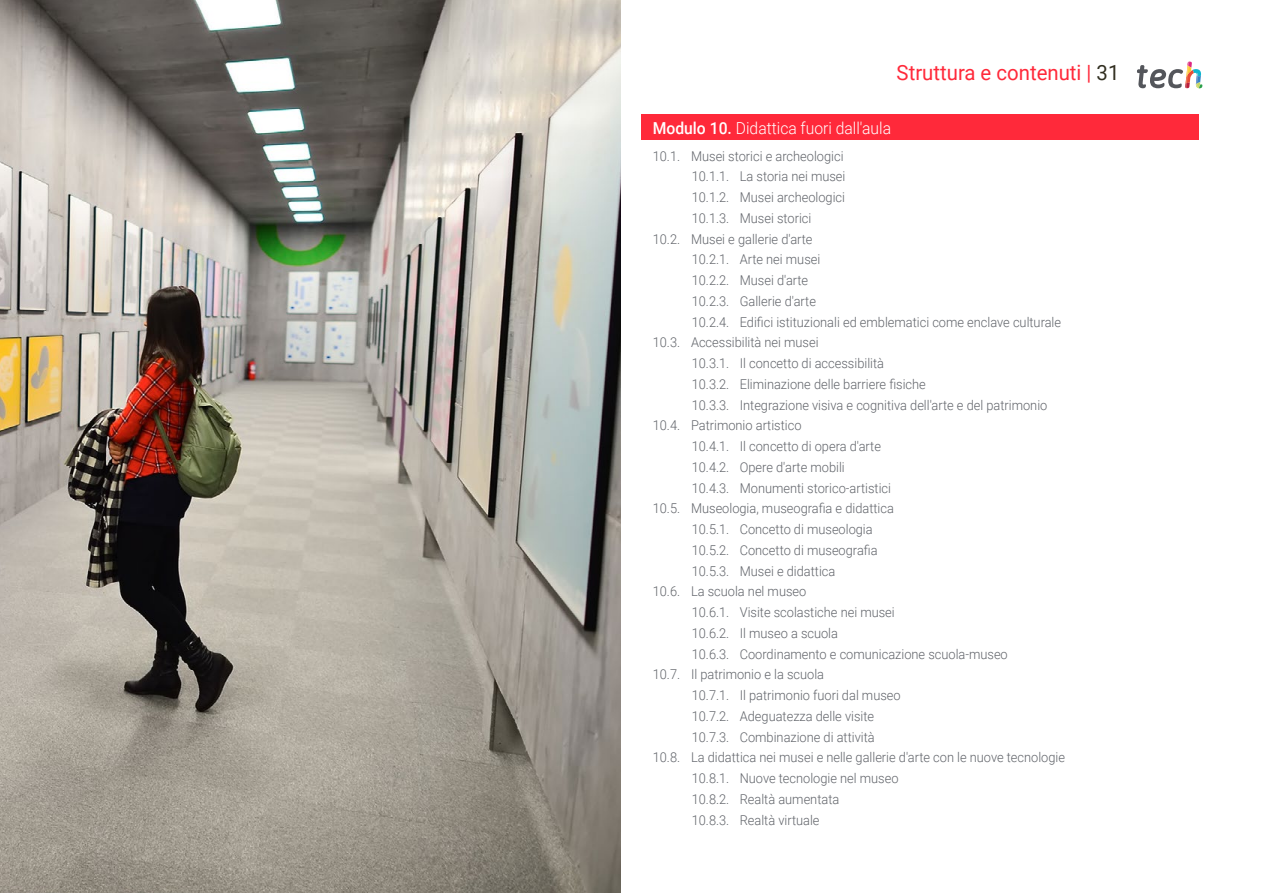
<style>
.page{position:relative;width:1263px;height:893px;background:#fff}
.page>*{position:absolute;margin:0;border:0;box-sizing:border-box;transform-origin:0 0}
.t1{font:21px "Roboto";color:#ff293a}
.t2{font:300 16.5px "Roboto";color:#fff;scale:.95 1}
.t3{font:300 13.5px "Roboto";color:#61646a;scale:.95 1}
.s1{color:#312e20}
.s2{font-weight:500}
</style>
<div class="page">
<img style="left:0;top:0;width:621px;height:893px">
<div style="left:642px;top:115px;width:557px;height:25px;background:#ff293a"></div>
<svg style="left:1137px;top:62px;width:65px;height:27px"></svg>
<h1 class="t1" style="left:897px;top:57px;width:224px">Struttura e contenuti | <span class="s1">31</span></h1>
<p class="t2" style="left:653px;top:116px;width:252px"><span class="s2">Modulo 10.</span> Didattica fuori dall'aula</p>
<p class="t3" style="left:653px;top:146px;width:202px">10.1. Musei storici e archeologici</p>
<p class="t3" style="left:692px;top:167px;width:163px">10.1.1. La storia nei musei</p>
<p class="t3" style="left:692px;top:188px;width:163px">10.1.2. Musei archeologici</p>
<p class="t3" style="left:692px;top:209px;width:127px">10.1.3. Musei storici</p>
<p class="t3" style="left:653px;top:229px;width:170px">10.2. Musei e gallerie d'arte</p>
<p class="t3" style="left:692px;top:250px;width:137px">10.2.1. Arte nei musei</p>
<p class="t3" style="left:692px;top:271px;width:124px">10.2.2. Musei d'arte</p>
<p class="t3" style="left:692px;top:292px;width:132px">10.2.3. Gallerie d'arte</p>
<p class="t3" style="left:692px;top:312px;width:390px">10.2.4. Edifici istituzionali ed emblematici come enclave culturale</p>
<p class="t3" style="left:653px;top:333px;width:176px">10.3. Accessibilità nei musei</p>
<p class="t3" style="left:692px;top:354px;width:204px">10.3.1. Il concetto di accessibilità</p>
<p class="t3" style="left:692px;top:375px;width:248px">10.3.2. Eliminazione delle barriere fisiche</p>
<p class="t3" style="left:692px;top:395px;width:376px">10.3.3. Integrazione visiva e cognitiva dell'arte e del patrimonio</p>
<p class="t3" style="left:653px;top:416px;width:158px">10.4. Patrimonio artistico</p>
<p class="t3" style="left:692px;top:437px;width:201px">10.4.1. Il concetto di opera d'arte</p>
<p class="t3" style="left:692px;top:458px;width:163px">10.4.2. Opere d'arte mobili</p>
<p class="t3" style="left:692px;top:478px;width:211px">10.4.3. Monumenti storico-artistici</p>
<p class="t3" style="left:653px;top:499px;width:255px">10.5. Museologia, museografia e didattica</p>
<p class="t3" style="left:692px;top:520px;width:192px">10.5.1. Concetto di museologia</p>
<p class="t3" style="left:692px;top:541px;width:197px">10.5.2. Concetto di museografia</p>
<p class="t3" style="left:692px;top:561px;width:153px">10.5.3. Musei e didattica</p>
<p class="t3" style="left:653px;top:582px;width:163px">10.6. La scuola nel museo</p>
<p class="t3" style="left:692px;top:603px;width:215px">10.6.1. Visite scolastiche nei musei</p>
<p class="t3" style="left:692px;top:624px;width:155px">10.6.2. Il museo a scuola</p>
<p class="t3" style="left:692px;top:644px;width:334px">10.6.3. Coordinamento e comunicazione scuola-museo</p>
<p class="t3" style="left:653px;top:665px;width:182px">10.7. Il patrimonio e la scuola</p>
<p class="t3" style="left:692px;top:686px;width:221px">10.7.1. Il patrimonio fuori dal museo</p>
<p class="t3" style="left:692px;top:707px;width:194px">10.7.2. Adeguatezza delle visite</p>
<p class="t3" style="left:692px;top:727px;width:194px">10.7.3. Combinazione di attività</p>
<p class="t3" style="left:653px;top:748px;width:436px">10.8. La didattica nei musei e nelle gallerie d'arte con le nuove tecnologie</p>
<p class="t3" style="left:692px;top:769px;width:219px">10.8.1. Nuove tecnologie nel museo</p>
<p class="t3" style="left:692px;top:790px;width:157px">10.8.2. Realtà aumentata</p>
<p class="t3" style="left:692px;top:810px;width:136px">10.8.3. Realtà virtuale</p>
</div>
